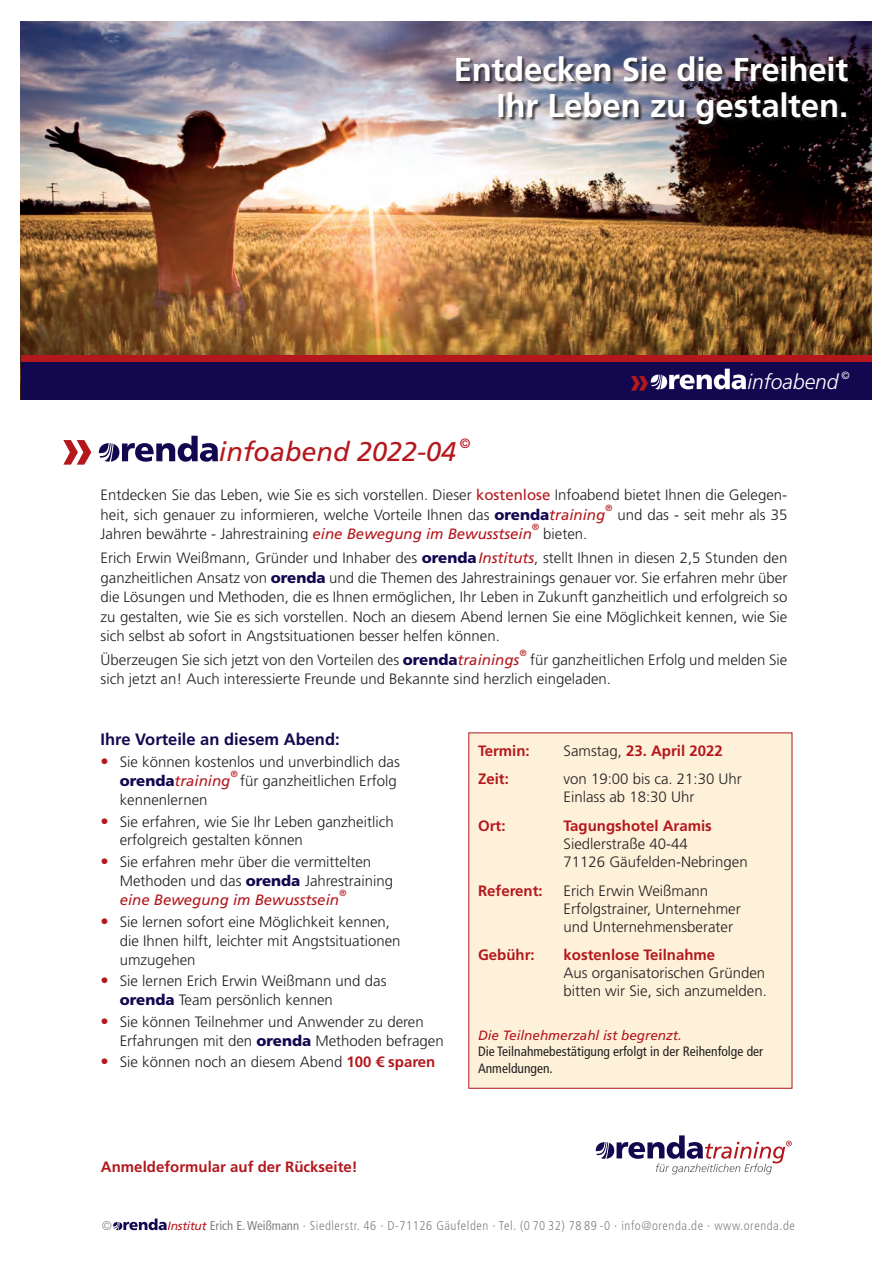
<style>
.page{position:relative;width:893px;height:1263px;background:#fff}
.page>*{position:absolute;margin:0;border:0;box-sizing:border-box;transform-origin:0 0}
.t1{font:700 60px "Frutiger LT";color:#b4181d}
.t2{font:700 36px "Frutiger LT";color:#b4181d}
.t3{font:700 33px/36px "Frutiger LT";letter-spacing:-.005em;color:#fff;text-align:right}
.t4{font:italic 27px "Frutiger LT";color:#b4181d}
.t5{font:italic 300 21px "Frutiger LT";color:#fff}
.t6{font:700 16.5px "Frutiger LT";color:#130850}
.t7{font:300 15px/19.5px "Frutiger LT";color:#231f20}
.t8{font:700 15px "Frutiger LT";color:#b4181d}
.t9{font:condensed 13.5px/16.5px "Frutiger LT";color:#231f20}
.t10{font:italic 13.5px "Frutiger LT";color:#b4181d}
.t11{font:300 condensed 12.75px "Frutiger LT";letter-spacing:.04em;color:#808285}
.t12{font:italic 300 10.5px "Frutiger LT";color:#fff}
.t13{font:italic 9px "Frutiger LT";color:#b4181d}
.s1{font-weight:400;color:#b4181d}
.s2{font-weight:900;color:#130850}
.s3{font-weight:400;font-style:italic;color:#b4181d}
.s4{font-size:16.5px;color:#b4181d}
.s5{font-weight:700;color:#b4181d}
.s6{font-weight:300;color:#231f20}
.s7{font-weight:400;font-style:italic;font-stretch:normal;font-size:12px;color:#b4181d}
.s8{font-weight:400}
</style>
<div class="page">
<img style="left:21px;top:21px;width:850px;height:334px">
<div style="left:21px;top:362px;width:851px;height:38px;background:#130850"></div>
<div style="left:21px;top:355px;width:851px;height:7px;background:#b4181d"></div>
<svg style="left:651px;top:369px;width:95px;height:20px"></svg>
<svg style="left:99px;top:436px;width:119px;height:26px"></svg>
<svg style="left:113px;top:1218px;width:54px;height:12px"></svg>
<div style="left:468px;top:732px;width:324px;height:357px;background:#fef1d9"></div>
<div style="left:457px;top:57px;width:395px;height:72px;background:#231f20;opacity:.75"></div>
<svg style="left:596px;top:1135px;width:196px;height:39px"></svg>
<h3 class="t3" style="left:454px;top:52px;width:396px">Entdecken Sie die Freiheit<br>Ihr Leben zu gestalten.</h3>
<h2 class="t2" style="left:630px;top:359px;width:22px">»</h2>
<h3 class="t5" style="left:747px;top:370px;width:93px">infoabend</h3>
<p class="t12" style="left:841px;top:369px;width:10px">©</p>
<h1 class="t1" style="left:61px;top:412px;width:35px">»</h1>
<h3 class="t4" style="left:219px;top:436px;width:239px">infoabend 2022-04</h3>
<p class="t10" style="left:459px;top:435px;width:12px">©</p>
<p class="t7" style="left:101px;top:486px;width:688px">Entdecken Sie das Leben, wie Sie es sich vorstellen. Dieser <span class="s1">kostenlose</span> Infoabend bietet Ihnen die Gelegen&shy;heit, sich genauer zu informieren, welche Vorteile Ihnen das <span class="s2">orenda</span><span class="s3">training</span></p>
<p class="t13" style="left:605px;top:502px;width:9px">®</p>
<p class="t7" style="left:617px;top:505px;width:171px">und das - seit mehr als 35</p>
<p class="t13" style="left:532px;top:522px;width:9px">®</p>
<p class="t7" style="left:101px;top:522px;width:688px;line-height:23.7px;text-indent:443px">bieten.<br>Erich Erwin Weißmann, Gründer und Inhaber des <span class="s2">orenda</span><span class="s3">Instituts</span>, stellt Ihnen in diesen 2,5 Stunden den</p>
<p class="t7" style="left:101px;top:568px;width:688px;text-align:justify">ganzheitlichen Ansatz von <span class="s2">orenda</span> und die Themen des Jahrestrainings genauer vor. Sie erfahren mehr über die Lösungen und Methoden, die es Ihnen ermöglichen, Ihr Leben in Zukunft ganzheitlich und erfolgreich so zu gestalten, wie Sie es sich vorstellen. Noch an diesem Abend lernen Sie eine Möglichkeit kennen, wie Sie sich selbst ab sofort in Angstsituationen besser helfen können.</p>
<p class="t7" style="left:101px;top:650px;width:420px">Überzeugen Sie sich jetzt von den Vorteilen des <span class="s2">orenda</span><span class="s3">trainings</span></p>
<p class="t13" style="left:519px;top:647px;width:9px">®</p>
<p class="t7" style="left:101px;top:525px;width:433px">Jahren bewährte - Jahrestraining <span class="s3">eine Bewegung im Bewusstsein</span></p>
<p class="t7" style="left:101px;top:650px;width:688px;text-indent:429px">für ganzheitlichen Erfolg und melden Sie sich jetzt an! Auch interessierte Freunde und Bekannte sind herzlich eingeladen.</p>
<p class="t6" style="left:101px;top:729px;width:241px">Ihre Vorteile an diesem Abend:</p>
<p class="t7" style="left:120px;top:752px;width:282px;text-indent:-19px"><span class="s4">•</span> Sie können kostenlos und unverbindlich das <span class="s2">orenda</span><span class="s3">training</span></p>
<p class="t13" style="left:230px;top:769px;width:9px">®</p>
<p class="t7" style="left:240px;top:771px;width:158px">für ganzheitlichen Erfolg</p>
<p class="t7" style="left:120px;top:790px;width:89px">kennenlernen</p>
<p class="t7" style="left:120px;top:812px;width:275px;line-height:18.8px;text-indent:-19px"><span class="s4">•</span> Sie erfahren, wie Sie Ihr Leben ganzheitlich erfolgreich gestalten können</p>
<p class="t7" style="left:120px;top:852px;width:275px;text-indent:-19px"><span class="s4">•</span> Sie erfahren mehr über die vermittelten<br>Methoden und das <span class="s2">orenda</span> Jahrestraining <span class="s3">eine Bewegung im Bewusstsein</span></p>
<p class="t13" style="left:339px;top:888px;width:9px">®</p>
<p class="t7" style="left:120px;top:913px;width:282px;line-height:18.8px;text-indent:-19px"><span class="s4">•</span> Sie lernen sofort eine Möglichkeit kennen, die Ihnen hilft, leichter mit Angstsituationen umzugehen</p>
<p class="t7" style="left:120px;top:972px;width:268px;line-height:18.8px;text-indent:-19px"><span class="s4">•</span> Sie lernen Erich Erwin Weißmann und das <span class="s2">orenda</span> Team persönlich kennen</p>
<p class="t7" style="left:120px;top:1012px;width:325px;line-height:18.8px;text-indent:-19px"><span class="s4">•</span> Sie können Teilnehmer und Anwender zu deren<br>Erfahrungen mit den <span class="s2">orenda</span> Methoden befragen</p>
<p class="t7" style="left:101px;top:1052px;width:336px"><span class="s4">•</span> Sie können noch an diesem Abend <span class="s5">100 € sparen</span></p>
<p class="t8" style="left:478px;top:742px;width:53px">Termin:</p>
<p class="t8" style="left:563px;top:742px;width:161px"><span class="s6">Samstag,</span> 23. April 2022</p>
<p class="t8" style="left:478px;top:770px;width:32px">Zeit:</p>
<p class="t7" style="left:563px;top:770px;width:180px;line-height:18px">von 19:00 bis ca. 21:30 Uhr<br>Einlass ab 18:30 Uhr</p>
<p class="t8" style="left:478px;top:817px;width:29px">Ort:</p>
<p class="t8" style="left:563px;top:817px;width:150px">Tagungshotel Aramis</p>
<p class="t7" style="left:563px;top:835px;width:186px;line-height:18px">Siedlerstraße 40-44<br>71126 Gäufelden-Nebringen</p>
<p class="t8" style="left:478px;top:882px;width:66px">Referent:</p>
<p class="t7" style="left:563px;top:882px;width:179px;line-height:18px">Erich Erwin Weißmann<br>Erfolgstrainer, Unternehmer und Unternehmensberater</p>
<p class="t8" style="left:478px;top:946px;width:58px">Gebühr:</p>
<p class="t8" style="left:563px;top:946px;width:153px">kostenlose Teilnahme</p>
<p class="t7" style="left:563px;top:964px;width:205px;line-height:18px">Aus organisatorischen Gründen bitten wir Sie, sich anzumelden.</p>
<p class="t10" style="left:478px;top:1027px;width:205px">Die Teilnehmerzahl ist begrenzt.</p>
<p class="t9" style="left:478px;top:1043px;width:287px">Die Teilnahmebestätigung erfolgt in der Reihenfolge der<br>Anmeldungen.</p>
<p class="t8" style="left:101px;top:1158px;width:258px">Anmeldeformular auf der Rückseite!</p>
<p class="t11" style="left:102px;top:1218px;width:12px">©</p>
<p class="t11" style="left:168px;top:1218px;width:629px"><span class="s7">Institut</span> <span class="s8">Erich E. Weißmann</span> · Siedlerstr. 46 · D-71126 Gäufelden · Tel. (0 70 32) 78 89 -0 · info@orenda.de · www.orenda.de</p>
</div>
